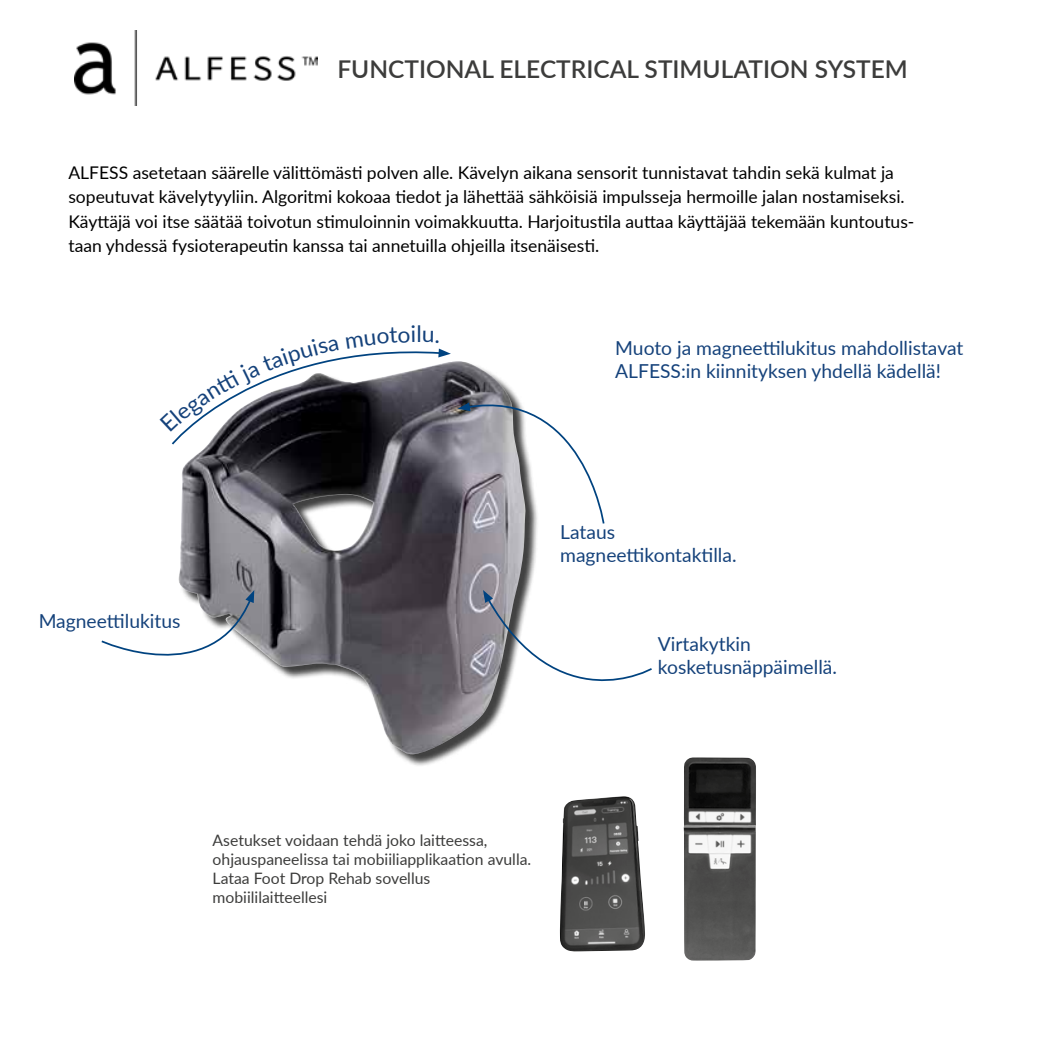
<style>
.page{position:relative;width:1042px;height:1042px;background:#fff}
.page>*{position:absolute;margin:0;border:0;box-sizing:border-box;transform-origin:0 0}
.t1{font:600 24.5px "Lato";color:#3c3c3b}
.t2{font:22.75px "Lato";color:#15427b}
.t3{font:19.25px/23.1px "Lato";color:#15427b}
.t4{font:17.5px/24.5px "Lato";color:#000}
.t5{font:15.75px/18.9px "Lato";color:#3c3c3b}
</style>
<div class="page">
<div style="left:180px;top:363px;width:358px;height:404px;background:#000;opacity:.75"></div>
<img style="left:178px;top:361px;width:348px;height:394px">
<svg style="left:101px;top:590px;width:153px;height:101px"></svg>
<svg style="left:483px;top:590px;width:169px;height:132px"></svg>
<svg style="left:458px;top:388px;width:147px;height:137px"></svg>
<img style="left:74px;top:31px;width:244px;height:74px">
<img style="left:684px;top:757px;width:72px;height:203px">
<img style="left:559px;top:796px;width:86px;height:156px">
<svg style="left:172px;top:348px;width:279px;height:98px"></svg>
<h1 class="t1" style="left:337px;top:51px;width:572px">FUNCTIONAL ELECTRICAL STIMULATION SYSTEM</h1>
<p class="t4" style="left:68px;top:159px;width:847px">ALFESS asetetaan säärelle välittömästi polven alle. Kävelyn aikana sensorit tunnistavat tahdin sekä kulmat ja sopeutuvat kävelytyyliin. Algoritmi kokoaa tiedot ja lähettää sähköisiä impulsseja hermoille jalan nostamiseksi.<br>Käyttäjä voi itse säätää toivotun stimuloinnin voimakkuutta. Harjoitustila auttaa käyttäjää tekemään kuntoutus&shy;taan yhdessä fysioterapeutin kanssa tai annetuilla ohjeilla itsenäisesti.</p>
<p class="t3" style="left:39px;top:608px;width:143px">Magneettilukitus</p>
<h2 class="t2" style="left:416px;top:318px;width:7px">l</h2>
<p class="t3" style="left:615px;top:336px;width:350px">Muoto ja magneettilukitus mahdollistavat<br>ALFESS:in kiinnityksen yhdellä kädellä!</p>
<p class="t3" style="left:560px;top:520px;width:178px">Lataus magneettikontaktilla.</p>
<p class="t3" style="left:658px;top:632px;width:180px">Virtakytkin kosketusnäppäimellä.</p>
<p class="t5" style="left:213px;top:830px;width:320px">Asetukset voidaan tehdä joko laitteessa, ohjauspaneelissa tai mobiiliapplikaation avulla.<br>Lataa Foot Drop Rehab sovellus mobiililaitteellesi</p>
</div>
